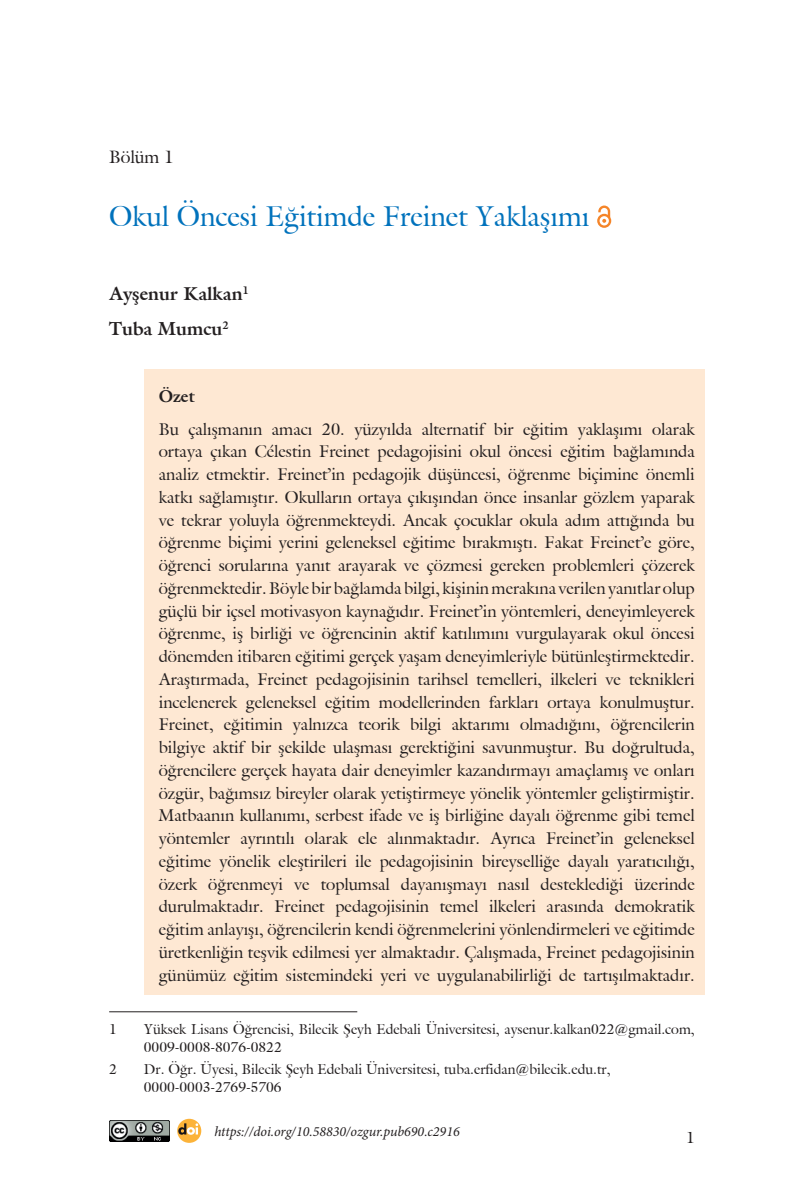
<style>
.page{position:relative;width:794px;height:1191px;background:#fff}
.page>*{position:absolute;margin:0;border:0;box-sizing:border-box;transform-origin:0 0}
.t1{font:28px "Galliard IT Cby BT";color:#0072bc}
.t2{font:700 18.38px/34.5px "Galliard IT Cby BT";color:#231f20}
.t3{font:17.5px "Galliard IT Cby BT";color:#231f20}
.t4{font:16.62px/22.8px "Galliard IT Cby BT";color:#231f20;text-align:justify}
.t5{font:700 16.62px "Galliard IT Cby BT";color:#231f20}
.t6{font:15.75px "Galliard IT Cby BT";color:#231f20}
.t7{font:14px/17.5px "Galliard IT Cby BT";color:#231f20}
.t8{font:italic 14px "Minion Pro";color:#231f20}
</style>
<div class="page">
<div style="left:144px;top:369px;width:560px;height:47px;background:#fee8d3"></div>
<div style="left:144px;top:402px;width:560px;height:592px;background:#fee8d3"></div>
<svg style="left:597px;top:205px;width:14px;height:23px"></svg>
<hr style="left:109px;top:1011px;width:248px;height:1px;background:#231f20">
<img style="left:109px;top:1120px;width:60px;height:21px">
<svg style="left:177px;top:1118px;width:24px;height:24px"></svg>
<svg style="left:178px;top:1123px;width:20px;height:11px"></svg>
<p class="t3" style="left:109px;top:145px;width:66px">Bölüm 1</p>
<h1 class="t1" style="left:109px;top:198px;width:482px">Okul Öncesi Eğitimde Freinet Yaklaşımı</h1>
<p class="t2" style="left:109px;top:276px;width:141px">Ayşenur Kalkan<sup>1<br></sup>Tuba Mumcu<sup>2</sup></p>
<p class="t5" style="left:159px;top:385px;width:38px">Özet</p>
<p class="t4" style="left:159px;top:417px;width:537px">Bu çalışmanın amacı 20. yüzyılda alternatif bir eğitim yaklaşımı olarak ortaya çıkan Célestin Freinet pedagojisini okul öncesi eğitim bağlamında analiz etmektir. Freinet’in pedagojik düşüncesi, öğrenme biçimine önemli katkı sağlamıştır. Okulların ortaya çıkışından önce insanlar gözlem yaparak ve tekrar yoluyla öğrenmekteydi. Ancak çocuklar okula adım attığında bu öğrenme biçimi yerini geleneksel eğitime bırakmıştı. Fakat Freinet’e göre, öğrenci sorularına yanıt arayarak ve çözmesi gereken problemleri çözerek öğrenmektedir. Böyle bir bağlamda bilgi, kişinin merakına verilen yanıtlar olup güçlü bir içsel motivasyon kaynağıdır. Freinet’in yöntemleri, deneyimleyerek öğrenme, iş birliği ve öğrencinin aktif katılımını vurgulayarak okul öncesi dönemden itibaren eğitimi gerçek yaşam deneyimleriyle bütünleştirmektedir.<br>Araştırmada, Freinet pedagojisinin tarihsel temelleri, ilkeleri ve teknikleri incelenerek geleneksel eğitim modellerinden farkları ortaya konulmuştur.<br>Freinet, eğitimin yalnızca teorik bilgi aktarımı olmadığını, öğrencilerin bilgiye aktif bir şekilde ulaşması gerektiğini savunmuştur. Bu doğrultuda, öğrencilere gerçek hayata dair deneyimler kazandırmayı amaçlamış ve onları özgür, bağımsız bireyler olarak yetiştirmeye yönelik yöntemler geliştirmiştir.<br>Matbaanın kullanımı, serbest ifade ve iş birliğine dayalı öğrenme gibi temel yöntemler ayrıntılı olarak ele alınmaktadır. Ayrıca Freinet’in geleneksel eğitime yönelik eleştirileri ile pedagojisinin bireyselliğe dayalı yaratıcılığı, özerk öğrenmeyi ve toplumsal dayanışmayı nasıl desteklediği üzerinde durulmaktadır. Freinet pedagojisinin temel ilkeleri arasında demokratik eğitim anlayışı, öğrencilerin kendi öğrenmelerini yönlendirmeleri ve eğitimde üretkenliğin teşvik edilmesi yer almaktadır. Çalışmada, Freinet pedagojisinin günümüz eğitim sistemindeki yeri ve uygulanabilirliği de tartışılmaktadır.</p>
<p class="t7" style="left:109px;top:1020px;width:9px">1</p>
<p class="t7" style="left:144px;top:1020px;width:552px">Yüksek Lisans Öğrencisi, Bilecik Şeyh Edebali Üniversitesi, aysenur.kalkan022@gmail.com,<br>0009-0008-8076-0822</p>
<p class="t7" style="left:109px;top:1060px;width:9px">2</p>
<p class="t7" style="left:144px;top:1060px;width:468px">Dr. Öğr. Üyesi, Bilecik Şeyh Edebali Üniversitesi, tuba.erfidan@bilecik.edu.tr,<br>0000-0003-2769-5706</p>
<p class="t8" style="left:214px;top:1121px;width:247px">https://doi.org/10.58830/ozgur.pub690.c2916</p>
<p class="t6" style="left:686px;top:1127px;width:10px">1</p>
</div>
